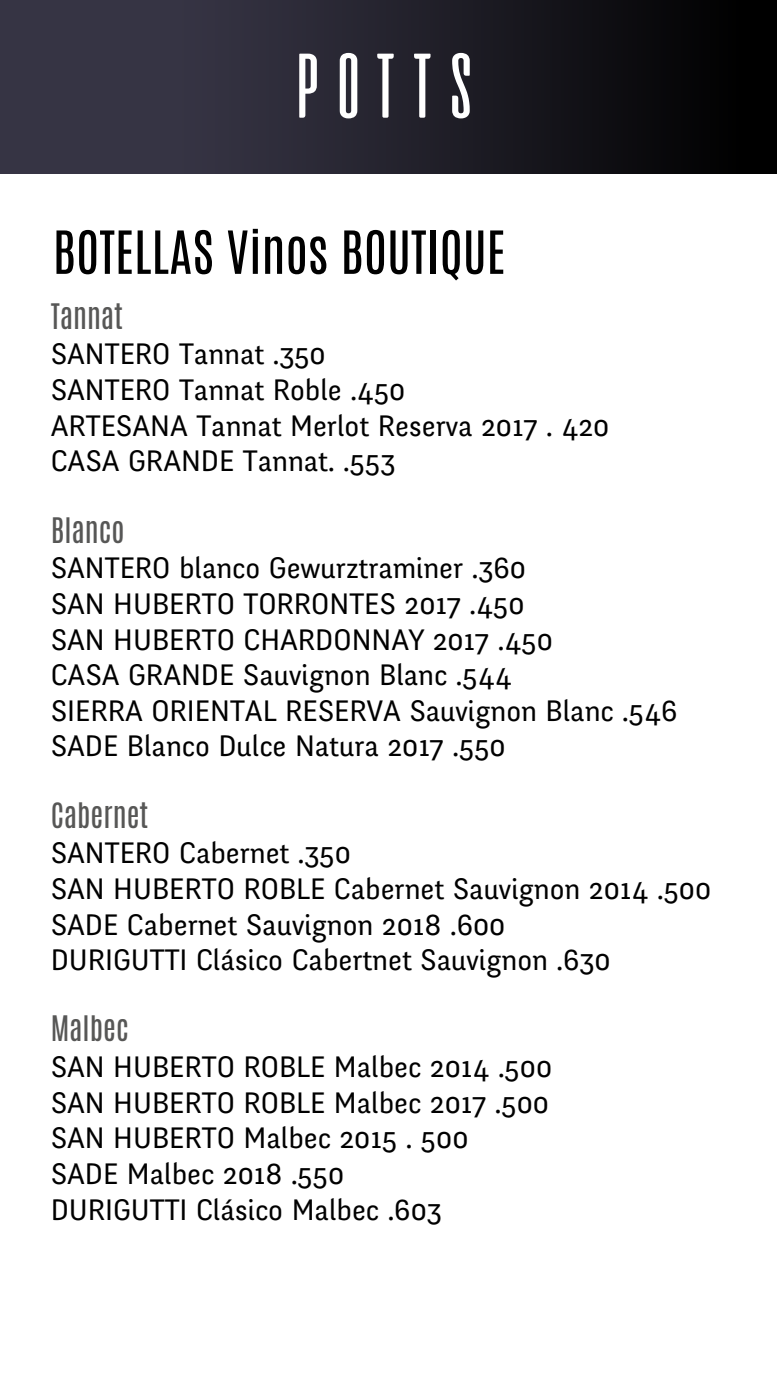
<style>
.page{position:relative;width:777px;height:1380px;background:#fff}
.page>*{position:absolute;margin:0;border:0;box-sizing:border-box;transform-origin:0 0}
.t1{font:91.5px "aliensandcows";color:#fff}
.t2{font:50.5px "Antonio";color:#000}
.t3{font:29.38px/35.6px "Fengardo Neue";color:#000}
.t4{font:29.38px "Antonio";color:#575756}
</style>
<div class="page">
<div style="left:0;top:0;width:776px;height:174px;background:linear-gradient(to right,#413e52,#020203)"></div>
<h1 class="t1" style="left:288px;top:38px;width:195px">POTTS</h1>
<h2 class="t2" style="left:52px;top:215px;width:454px">BOTELLAS Vinos BOUTIQUE</h2>
<p class="t4" style="left:51px;top:295px;width:74px">Tannat</p>
<p class="t3" style="left:51px;top:337px;width:560px">SANTERO Tannat .350<br>SANTERO Tannat Roble .450<br>ARTESANA Tannat Merlot Reserva 2017 . 420<br>CASA GRANDE Tannat. .553</p>
<p class="t4" style="left:51px;top:508px;width:75px">Blanco</p>
<p class="t3" style="left:51px;top:551px;width:628px">SANTERO blanco Gewurztraminer .360<br>SAN HUBERTO TORRONTES 2017 .450<br>SAN HUBERTO CHARDONNAY 2017 .450<br>CASA GRANDE Sauvignon Blanc .544<br>SIERRA ORIENTAL RESERVA Sauvignon Blanc .546<br>SADE Blanco Dulce Natura 2017 .550</p>
<p class="t4" style="left:51px;top:794px;width:99px">Cabernet</p>
<p class="t3" style="left:51px;top:836px;width:661px">SANTERO Cabernet .350<br>SAN HUBERTO ROBLE Cabernet Sauvignon 2014 .500<br>SADE Cabernet Sauvignon 2018 .600<br>DURIGUTTI Clásico Cabertnet Sauvignon .630</p>
<p class="t4" style="left:51px;top:1007px;width:79px">Malbec</p>
<p class="t3" style="left:51px;top:1050px;width:503px">SAN HUBERTO ROBLE Malbec 2014 .500<br>SAN HUBERTO ROBLE Malbec 2017 .500<br>SAN HUBERTO Malbec 2015 . 500<br>SADE Malbec 2018 .550<br>DURIGUTTI Clásico Malbec .603</p>
</div>
